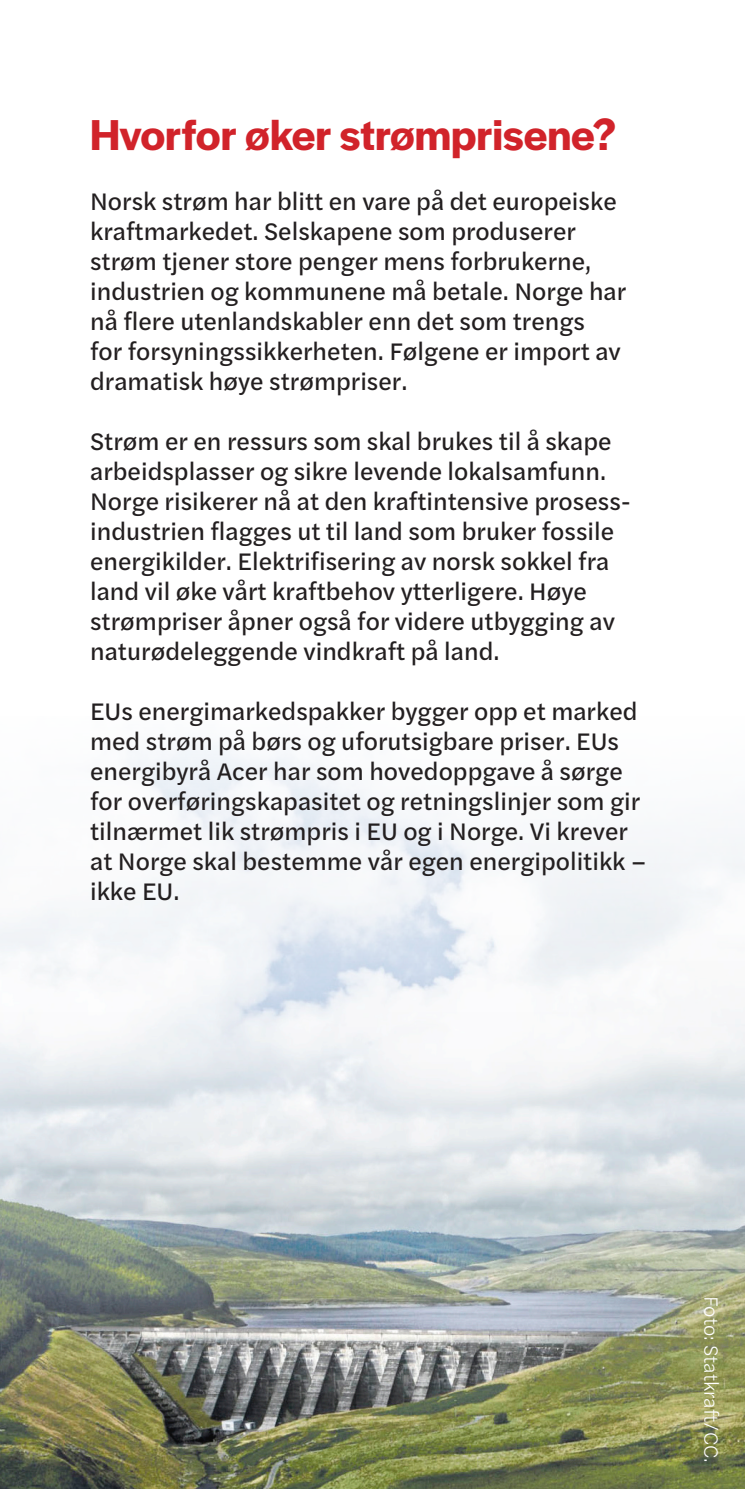
<style>
.page{position:relative;width:745px;height:1489px;background:#fff}
.page>*{position:absolute;margin:0;border:0;box-sizing:border-box;transform-origin:0 0}
.Overskrift{font:600 45px "Halyard Display";color:#d1232a}
.Brødtekst{font:25px/30px "Halyard Text";color:#231f20}
.Brødtekst-2{font:300 20px "Halyard Text";color:#fff}
</style>
<div class="page">
<img style="left:0;top:1462px;width:744px;height:26px">
<img style="left:0;top:745px;width:744px;height:717px">
<p class="Overskrift" style="left:90px;top:103px;width:527px">Hvorfor øker strømprisene?</p>
<p class="Brødtekst" style="left:90px;top:185px;width:537px">Norsk strøm har blitt en vare på det europeiske kraftmarkedet. Selskapene som produserer strøm tjener store penger mens forbrukerne, industrien og kommunene må betale. Norge har nå flere utenlandskabler enn det som trengs<br>for forsyningssikkerheten. Følgene er import av dramatisk høye strømpriser.</p>
<p class="Brødtekst" style="left:90px;top:425px;width:542px">Strøm er en ressurs som skal brukes til å skape arbeidsplasser og sikre levende lokalsamfunn.<br>Norge risikerer nå at den kraftintensive prosess&shy;industrien flagges ut til land som bruker fossile energikilder. Elektrifisering av norsk sokkel fra land vil øke vårt kraftbehov ytterligere. Høye strømpriser åpner også for videre utbygging av naturødeleggende vindkraft på land.</p>
<p class="Brødtekst" style="left:90px;top:695px;width:557px">EUs energimarkedspakker bygger opp et marked med strøm på børs og uforutsigbare priser. EUs energibyrå Acer har som hovedoppgave å sørge for overføringskapasitet og retningslinjer som gir tilnærmet lik strømpris i EU og i Norge. Vi krever at Norge skal bestemme vår egen energipolitikk – ikke EU.</p>
<p class="Brødtekst-2" style="left:725px;top:1295px;width:169px;rotate:90deg">Foto: Statkraft/CC.</p>
</div>
